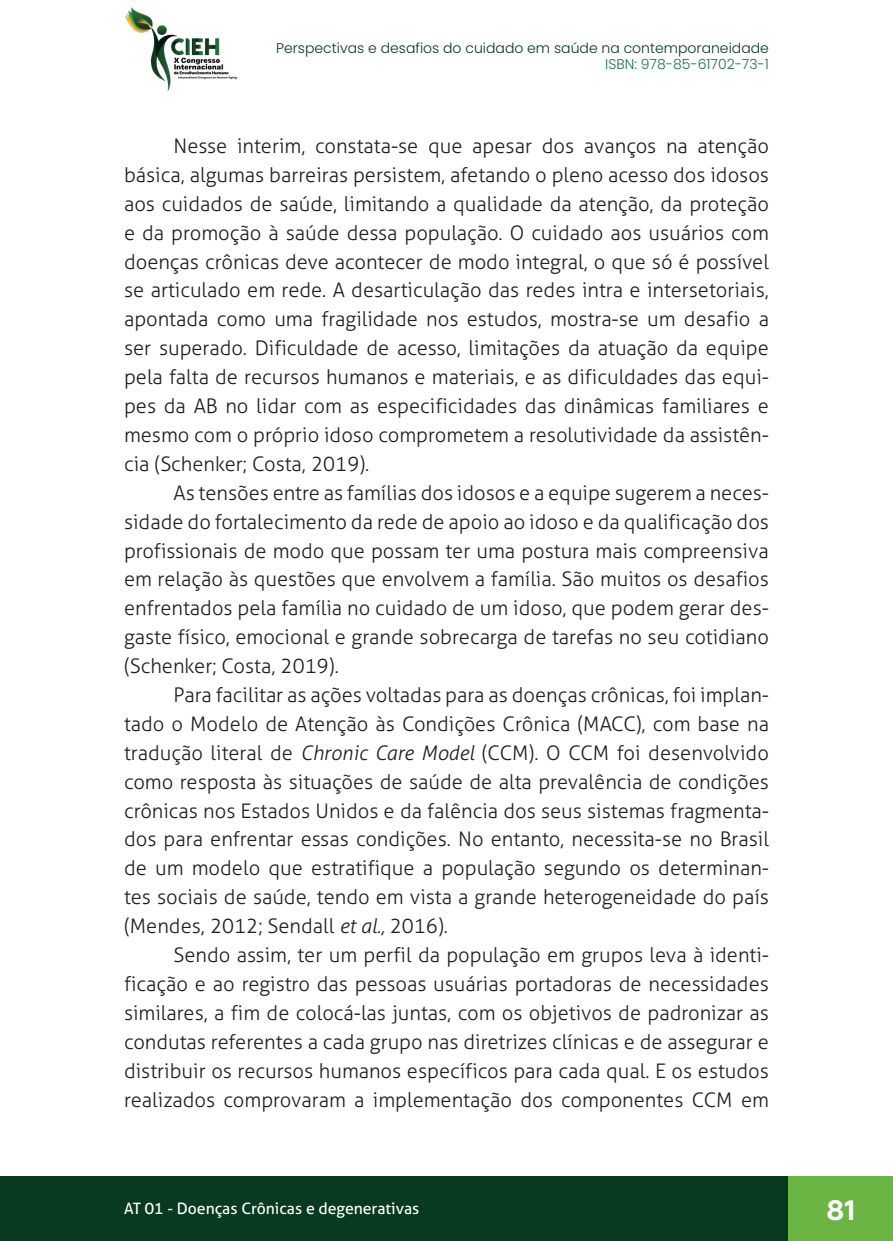
<style>
.page{position:relative;width:893px;height:1241px;background:#fff}
.page>*{position:absolute;margin:0;border:0;box-sizing:border-box;transform-origin:0 0}
.t1{font:700 28px "Geometria";color:#fff}
._8_CORPO{font:300 20.12px/28.9px "Aller";color:#231f20;text-align:justify}
.t2{font:15.75px "Aller";color:#fff}
.t3{font:300 14px "Poppins";color:#073a1e}
.t4{font:300 14px "Poppins";color:#177541}
.s1{font-style:italic}
</style>
<div class="page">
<div style="left:0;top:1176px;width:893px;height:64px;background:#073a1e"></div>
<div style="left:789px;top:1176px;width:104px;height:64px;background:#6ab544"></div>
<img style="left:125px;top:6px;width:112px;height:86px">
<p class="t3" style="left:276px;top:39px;width:494px">Perspectivas e desafios do cuidado em saúde na contemporaneidade</p>
<p class="t4" style="left:605px;top:56px;width:165px">ISBN: 978-85-61702-73-1</p>
<p class="_8_CORPO" style="left:124px;top:131px;width:646px;text-indent:50px">Nesse interim, constata-se que apesar dos avanços na atenção básica, algumas barreiras persistem, afetando o pleno acesso dos idosos aos cuidados de saúde, limitando a qualidade da atenção, da proteção e da promoção à saúde dessa população. O cuidado aos usuários com doenças crônicas deve acontecer de modo integral, o que só é possível se articulado em rede. A desarticulação das redes intra e intersetoriais, apontada como uma fragilidade nos estudos, mostra-se um desafio a ser superado. Dificuldade de acesso, limitações da atuação da equipe pela falta de recursos humanos e materiais, e as dificuldades das equi&shy;pes da AB no lidar com as especificidades das dinâmicas familiares e mesmo com o próprio idoso comprometem a resolutividade da assistên&shy;cia (Schenker; Costa, 2019).</p>
<p class="_8_CORPO" style="left:124px;top:478px;width:646px;text-indent:50px">As tensões entre as famílias dos idosos e a equipe sugerem a neces&shy;sidade do fortalecimento da rede de apoio ao idoso e da qualificação dos profissionais de modo que possam ter uma postura mais compreensiva em relação às questões que envolvem a família. São muitos os desafios enfrentados pela família no cuidado de um idoso, que podem gerar des&shy;gaste físico, emocional e grande sobrecarga de tarefas no seu cotidiano (Schenker; Costa, 2019).</p>
<p class="_8_CORPO" style="left:124px;top:680px;width:646px;text-indent:50px">Para facilitar as ações voltadas para as doenças crônicas, foi implan&shy;tado o Modelo de Atenção às Condições Crônica (MACC), com base na tradução literal de <span class="s1">Chronic Care Model</span> (CCM). O CCM foi desenvolvido como resposta às situações de saúde de alta prevalência de condições crônicas nos Estados Unidos e da falência dos seus sistemas fragmenta&shy;dos para enfrentar essas condições. No entanto, necessita-se no Brasil de um modelo que estratifique a população segundo os determinan&shy;tes sociais de saúde, tendo em vista a grande heterogeneidade do país (Mendes, 2012; Sendall <span class="s1">et al.,</span> 2016).</p>
<p class="_8_CORPO" style="left:124px;top:940px;width:646px;text-indent:50px">Sendo assim, ter um perfil da população em grupos leva à identi&shy;ficação e ao registro das pessoas usuárias portadoras de necessidades similares, a fim de colocá-las juntas, com os objetivos de padronizar as condutas referentes a cada grupo nas diretrizes clínicas e de assegurar e distribuir os recursos humanos específicos para cada qual. E os estudos realizados comprovaram a implementação dos componentes CCM em</p>
<p class="t2" style="left:124px;top:1198px;width:297px">AT 01 - Doenças Crônicas e degenerativas</p>
<h1 class="t1" style="left:826px;top:1192px;width:30px">81</h1>
</div>
